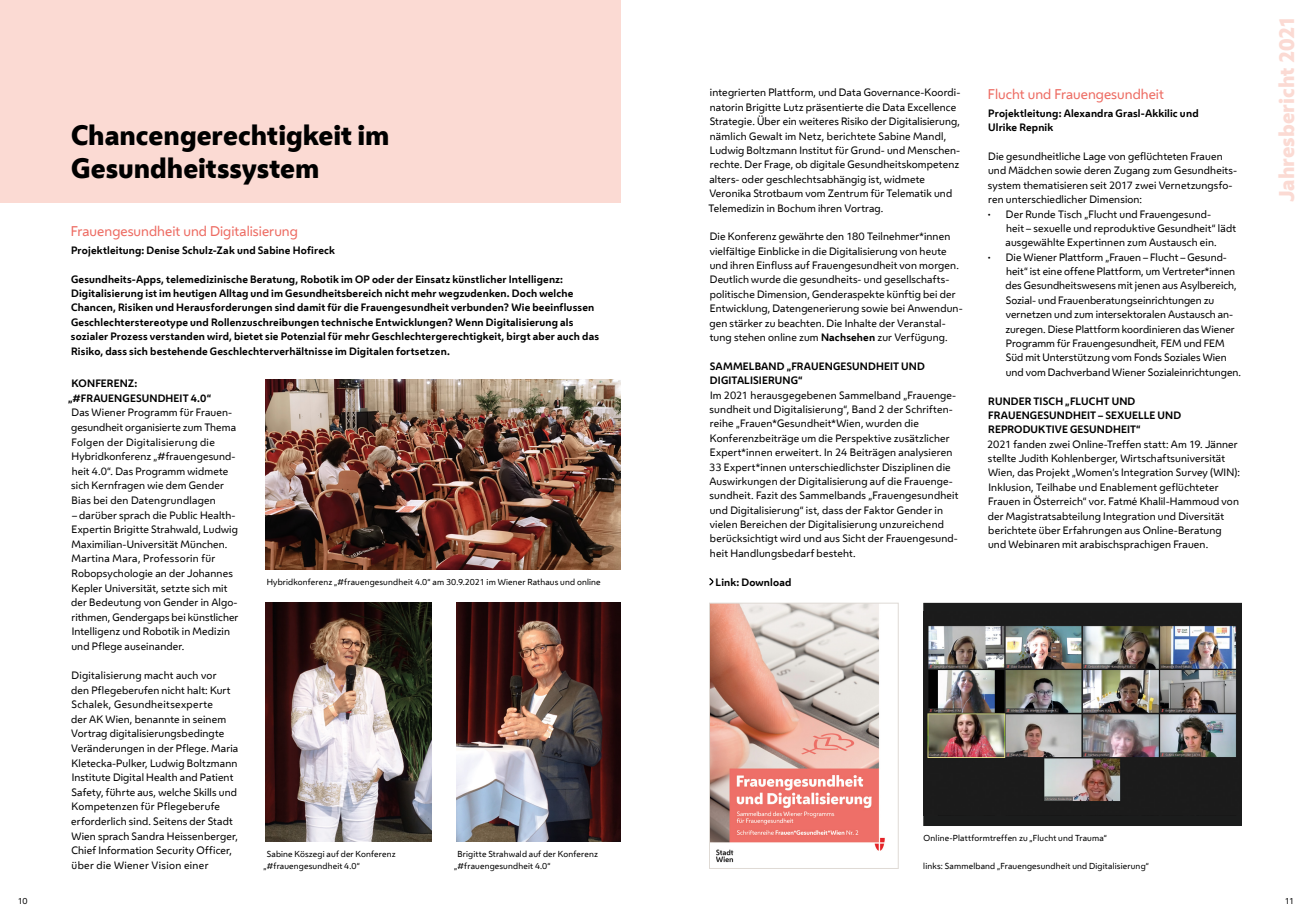
<style>
.page{position:relative;width:1312px;height:922px;background:#fff}
.page>*{position:absolute;margin:0;border:0;box-sizing:border-box;transform-origin:0 0}
.Überschrift_2{font:800 26.25px/33.8px "Wiener Melange Office";color:#000}
.t1{font:800 20px "Wiener Melange Office";color:#fbdad3}
.Überschrift_3{font:13.12px "Wiener Melange Office";color:#ed6b62}
.Fließtext{font:10px/14.4px "Wiener Melange Office";letter-spacing:.015em;color:#000}
.Fließtext_bold{font:700 10px/14.4px "Wiener Melange Office";letter-spacing:.015em;color:#000}
.Auflistung{font:10px/14.4px "Wiener Melange Office";letter-spacing:.005em;color:#000}
.Überschrift_4{font:700 10px/14.4px "Wiener Melange Office";letter-spacing:.01em;color:#000}
.Credit{font:700 10px "Wiener Melange Office";letter-spacing:.015em;color:#000}
.t2{font:8.12px/12.2px "Wiener Melange Office";letter-spacing:.02em;color:#000}
.s1{font-weight:700}
</style>
<div class="page">
<div style="left:0;top:0;width:620px;height:202px;background:#fbdad3"></div>
<svg style="left:709px;top:578px;width:4px;height:7px"></svg>
<img style="left:266px;top:379px;width:354px;height:190px">
<img style="left:266px;top:602px;width:166px;height:239px">
<img style="left:456px;top:602px;width:164px;height:239px">
<img style="left:711px;top:604px;width:174px;height:259px">
<div style="left:709px;top:602px;width:189px;height:266px;border:1px solid #dfdad5"></div>
<div style="left:923px;top:603px;width:317px;height:222px;background:#1b1c1c"></div>
<img style="left:927px;top:626px;width:309px;height:175px">
<div style="left:923px;top:602px;width:318px;height:223px;border:1px solid #1b1c1c"></div>
<h2 class="Überschrift_2" style="left:71px;top:118px;width:320px">Chancengerechtigkeit im<br>Gesundheitssystem</h2>
<h3 class="Überschrift_3" style="left:71px;top:221px;width:228px">Frauengesundheit und Digitalisierung</h3>
<p class="Credit" style="left:71px;top:242px;width:265px">Projektleitung: Denise Schulz-Zak und Sabine Hofireck</p>
<p class="Fließtext_bold" style="left:71px;top:271px;width:529px">Gesundheits-Apps, telemedizinische Beratung, Robotik im OP oder der Einsatz künstlicher Intelligenz:<br>Digitalisierung ist im heutigen Alltag und im Gesundheitsbereich nicht mehr wegzudenken. Doch welche Chancen, Risiken und Herausforderungen sind damit für die Frauengesundheit verbunden? Wie beeinflussen Geschlechterstereotype und Rollenzuschreibungen technische Entwicklungen? Wenn Digitalisierung als sozialer Prozess verstanden wird, bietet sie Potenzial für mehr Geschlechtergerechtigkeit, birgt aber auch das Risiko, dass sich bestehende Geschlechterverhältnisse im Digitalen fortsetzen.</p>
<h4 class="Überschrift_4" style="left:68px;top:375px;width:145px;text-indent:4px">KONFERENZ: „#FRAUENGESUNDHEIT 4.0“</h4>
<p class="Fließtext" style="left:71px;top:405px;width:166px">Das Wiener Programm für Frauen&shy;gesundheit organisierte zum Thema<br>Folgen der Digitalisierung die<br>Hybridkonferenz „#frauengesund&shy;heit 4.0“. Das Programm widmete sich Kernfragen wie dem Gender<br>Bias bei den Datengrundlagen</p>
<p class="Fließtext" style="left:71px;top:507px;width:169px">– darüber sprach die Public Health-Expertin Brigitte Strahwald, Ludwig Maximilian-Universität München.<br>Martina Mara, Professorin für Robopsychologie an der Johannes Kepler Universität, setzte sich mit der Bedeutung von Gender in Algo&shy;rithmen, Gendergaps bei künstlicher Intelligenz und Robotik in Medizin und Pflege auseinander.</p>
<p class="Fließtext" style="left:71px;top:667px;width:169px">Digitalisierung macht auch vor<br>den Pflegeberufen nicht halt: Kurt Schalek, Gesundheitsexperte<br>der AK Wien, benannte in seinem Vortrag digitalisierungsbedingte Veränderungen in der Pflege. Maria Kletecka-Pulker, Ludwig Boltzmann Institute Digital Health and Patient Safety, führte aus, welche Skills und Kompetenzen für Pflegeberufe erforderlich sind. Seitens der Stadt Wien sprach Sandra Heissenberger, Chief Information Security Officer, über die Wiener Vision einer</p>
<p class="t2" style="left:267px;top:575px;width:335px">Hybridkonferenz „#frauengesundheit 4.0“ am 30.9.2021 im Wiener Rathaus und online</p>
<p class="t2" style="left:263px;top:846px;width:134px;text-indent:3px">Sabine Köszegi auf der Konferenz „#frauengesundheit 4.0“</p>
<p class="t2" style="left:454px;top:846px;width:145px;text-indent:3px">Brigitte Strahwald auf der Konferenz „#frauengesundheit 4.0“</p>
<p class="Fließtext" style="left:708px;top:85px;width:253px">integrierten Plattform, und Data Governance-Koordi&shy;natorin Brigitte Lutz präsentierte die Data Excellence Strategie. Über ein weiteres Risiko der Digitalisierung, nämlich Gewalt im Netz, berichtete Sabine Mandl, Ludwig Boltzmann Institut für Grund- und Menschen&shy;rechte. Der Frage, ob digitale Gesundheitskompetenz alters- oder geschlechtsabhängig ist, widmete Veronika Strotbaum vom Zentrum für Telematik und Telemedizin in Bochum ihren Vortrag.</p>
<p class="Fließtext" style="left:709px;top:229px;width:255px">Die Konferenz gewährte den 180 Teilnehmer*innen vielfältige Einblicke in die Digitalisierung von heute und ihren Einfluss auf Frauengesundheit von morgen.<br>Deutlich wurde die gesundheits- und gesellschafts&shy;politische Dimension, Genderaspekte künftig bei der Entwicklung, Datengenerierung sowie bei Anwendun&shy;gen stärker zu beachten. Die Inhalte der Veranstal&shy;tung stehen online zum <span class="s1">Nachsehen</span> zur Verfügung.</p>
<h4 class="Überschrift_4" style="left:709px;top:358px;width:216px">SAMMELBAND „FRAUENGESUNDHEIT UND<br>DIGITALISIERUNG“</h4>
<p class="Fließtext" style="left:709px;top:387px;width:251px">Im 2021 herausgegebenen Sammelband „Frauenge&shy;sundheit und Digitalisierung“, Band 2 der Schriften&shy;reihe „Frauen*Gesundheit*Wien, wurden die Konferenzbeiträge um die Perspektive zusätzlicher Expert*innen erweitert. In 24 Beiträgen analysieren 33 Expert*innen unterschiedlichster Disziplinen die Auswirkungen der Digitalisierung auf die Frauenge&shy;sundheit. Fazit des Sammelbands „Frauengesundheit und Digitalisierung“ ist, dass der Faktor Gender in vielen Bereichen der Digitalisierung unzureichend berücksichtigt wird und aus Sicht der Frauengesund&shy;heit Handlungsbedarf besteht.</p>
<p class="Fließtext_bold" style="left:715px;top:574px;width:77px">Link: Download</p>
<h3 class="Überschrift_3" style="left:987px;top:84px;width:177px">Flucht und Frauengesundheit</h3>
<p class="Credit" style="left:988px;top:105px;width:212px">Projektleitung: Alexandra Grasl-Akkilic und</p>
<p class="Credit" style="left:987px;top:119px;width:67px">Ulrike Repnik</p>
<p class="Fließtext" style="left:987px;top:149px;width:250px">Die gesundheitliche Lage von geflüchteten Frauen und Mädchen sowie deren Zugang zum Gesundheits&shy;system thematisieren seit 2017 zwei Vernetzungsfo&shy;ren unterschiedlicher Dimension:</p>
<p class="Auflistung" style="left:1005px;top:206px;width:232px;text-indent:-20px">• Der Runde Tisch „Flucht und Frauengesund-<br>heit – sexuelle und reproduktive Gesundheit“ lädt ausgewählte Expertinnen zum Austausch ein.</p>
<p class="Auflistung" style="left:1005px;top:249px;width:237px;text-indent:-19px">• Die Wiener Plattform „Frauen – Flucht – Gesund&shy;heit“ ist eine offene Plattform, um Vertreter*innen des Gesundheitswesens mit jenen aus Asylbereich, Sozial- und Frauenberatungseinrichtungen zu vernetzen und zum intersektoralen Austausch an&shy;zuregen. Diese Plattform koordinieren das Wiener Programm für Frauengesundheit, FEM und FEM Süd mit Unterstützung vom Fonds Soziales Wien und vom Dachverband Wiener Sozialeinrichtungen.</p>
<h4 class="Überschrift_4" style="left:988px;top:393px;width:194px">RUNDER TISCH „FLUCHT UND<br>FRAUENGESUNDHEIT – SEXUELLE UND<br>REPRODUKTIVE GESUNDHEIT“</h4>
<p class="Fließtext" style="left:986px;top:436px;width:254px">2021 fanden zwei Online-Treffen statt: Am 19. Jänner stellte Judith Kohlenberger, Wirtschaftsuniversität Wien, das Projekt „Women’s Integration Survey (WIN):<br>Inklusion, Teilhabe und Enablement geflüchteter Frauen in Österreich“ vor. Fatmé Khalil-Hammoud von der Magistratsabteilung Integration und Diversität berichtete über Erfahrungen aus Online-Beratung und Webinaren mit arabischsprachigen Frauen.</p>
<h2 class="t1" style="left:1272px;top:202px;width:188px;rotate:-90deg">Jahresbericht 2021</h2>
<p class="t2" style="left:923px;top:831px;width:185px">Online-Plattformtreffen zu „Flucht und Trauma“</p>
<p class="t2" style="left:923px;top:859px;width:227px">links: Sammelband „Frauengesundheit und Digitalisierung“</p>
<p class="t2" style="left:18px;top:894px;width:11px">10</p>
<p class="t2" style="left:1284px;top:894px;width:11px">11</p>
</div>
